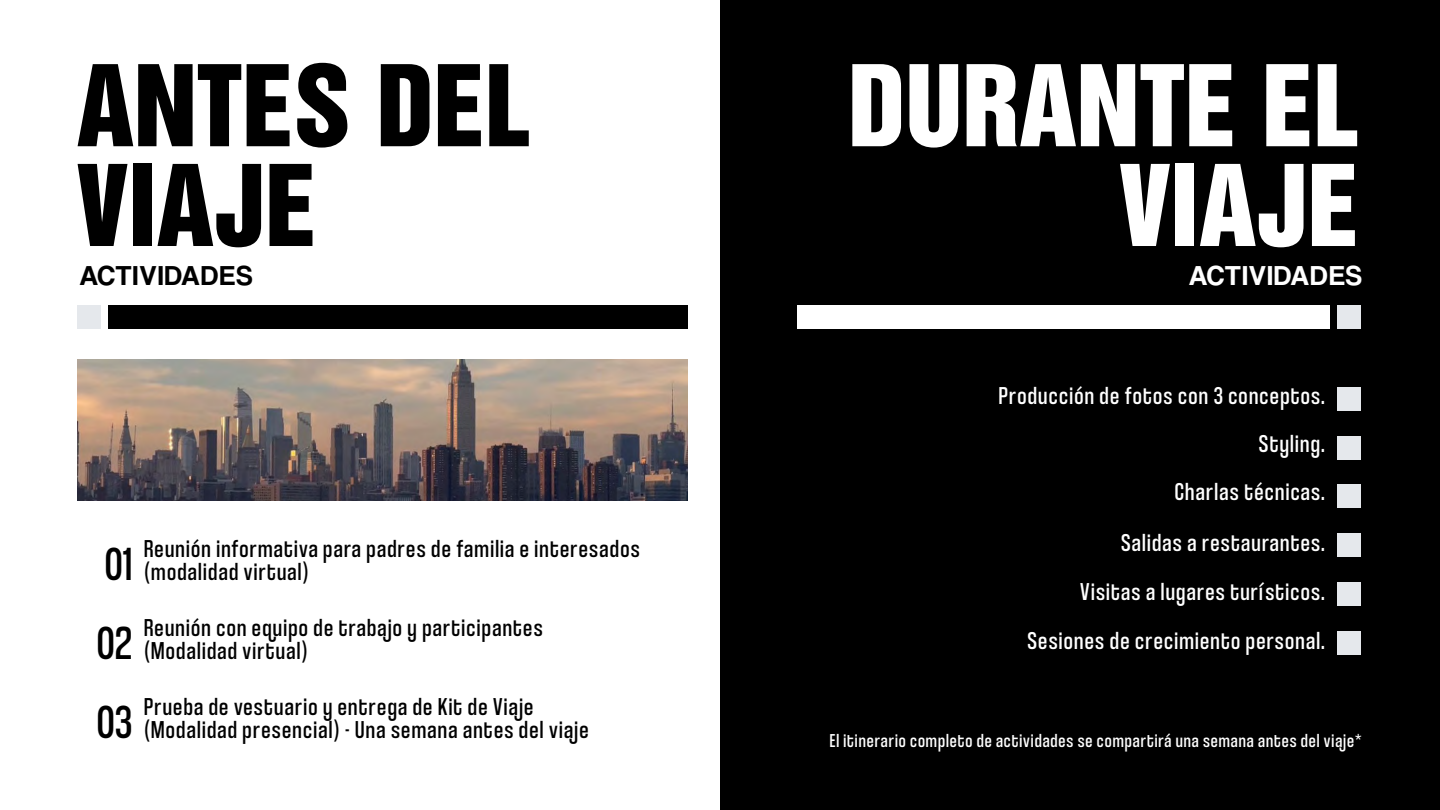
<style>
.page{position:relative;width:1440px;height:810px;background:#fff}
.page>*{position:absolute;margin:0;border:0;box-sizing:border-box;transform-origin:0 0}
.t1{font:102.75px/99.8px "VI Quan Tu Hoa";color:#fff;text-align:right}
.t2{font:102.75px/99.8px "VI Quan Tu Hoa";color:#000}
.t3{font:28.5px "Coolvetica Rg";letter-spacing:.05em;color:#000}
.t4{font:28.5px "Coolvetica Rg";letter-spacing:.05em;color:#fff}
.t5{font:25.5px/23.2px "Coolvetica Condensed Rg";letter-spacing:.05em;color:#000}
.t6{font:25.5px/48px "Coolvetica Condensed Rg";letter-spacing:.05em;color:#fff;text-align:right}
.t7{font:19.5px "Coolvetica Condensed Rg";letter-spacing:.05em;color:#fff}
.s1{font-size:48.53px}
</style>
<div class="page">
<div style="left:720px;top:0;width:720px;height:810px;background:#000"></div>
<div style="left:1337px;top:305px;width:24px;height:24px;background:#e5e8ec"></div>
<div style="left:797px;top:305px;width:532px;height:24px;background:#fff"></div>
<div style="left:77px;top:305px;width:24px;height:24px;background:#e5e8ec"></div>
<div style="left:109px;top:305px;width:579px;height:24px;background:#000"></div>
<img style="left:78px;top:359px;width:609px;height:141px">
<div style="left:1337px;top:387px;width:24px;height:24px;background:#e5e8ec"></div>
<div style="left:1337px;top:436px;width:24px;height:23px;background:#e5e8ec"></div>
<div style="left:1337px;top:485px;width:24px;height:23px;background:#e5e8ec"></div>
<div style="left:1337px;top:533px;width:24px;height:24px;background:#e5e8ec"></div>
<div style="left:1337px;top:582px;width:24px;height:23px;background:#e5e8ec"></div>
<div style="left:1337px;top:631px;width:24px;height:23px;background:#e5e8ec"></div>
<h1 class="t2" style="left:77px;top:44px;width:455px">ANTES DEL<br>VIAJE</h1>
<p class="t3" style="left:80px;top:258px;width:174px">ACTIVIDADES</p>
<p class="t5" style="left:105px;top:536px;width:536px;text-indent:39px">Reunión informativa para padres de familia e interesados<br><span class="s1">01</span> (modalidad virtual)</p>
<p class="t5" style="left:97px;top:615px;width:447px;text-indent:47px">Reunión con equipo de trabajo y participantes<br><span class="s1">02</span> (Modalidad virtual)</p>
<p class="t5" style="left:97px;top:694px;width:493px;text-align:center">Prueba de vestuario y entrega de Kit de Viaje<br><span class="s1">03</span> (Modalidad presencial) - Una semana antes del viaje</p>
<h1 class="t1" style="left:848px;top:44px;width:512px">DURANTE EL<br>VIAJE</h1>
<p class="t4" style="left:1189px;top:258px;width:174px">ACTIVIDADES</p>
<p class="t6" style="left:999px;top:371px;width:328px">Producción de fotos con 3 conceptos.<br>Styling.<br>Charlas técnicas.</p>
<p class="t6" style="left:1121px;top:517px;width:205px">Salidas a restaurantes.</p>
<p class="t6" style="left:1027px;top:566px;width:299px;line-height:49.1px">Visitas a lugares turísticos.<br>Sesiones de crecimiento personal.</p>
<p class="t7" style="left:830px;top:728px;width:533px">El itinerario completo de actividades se compartirá una semana antes del viaje*</p>
</div>
